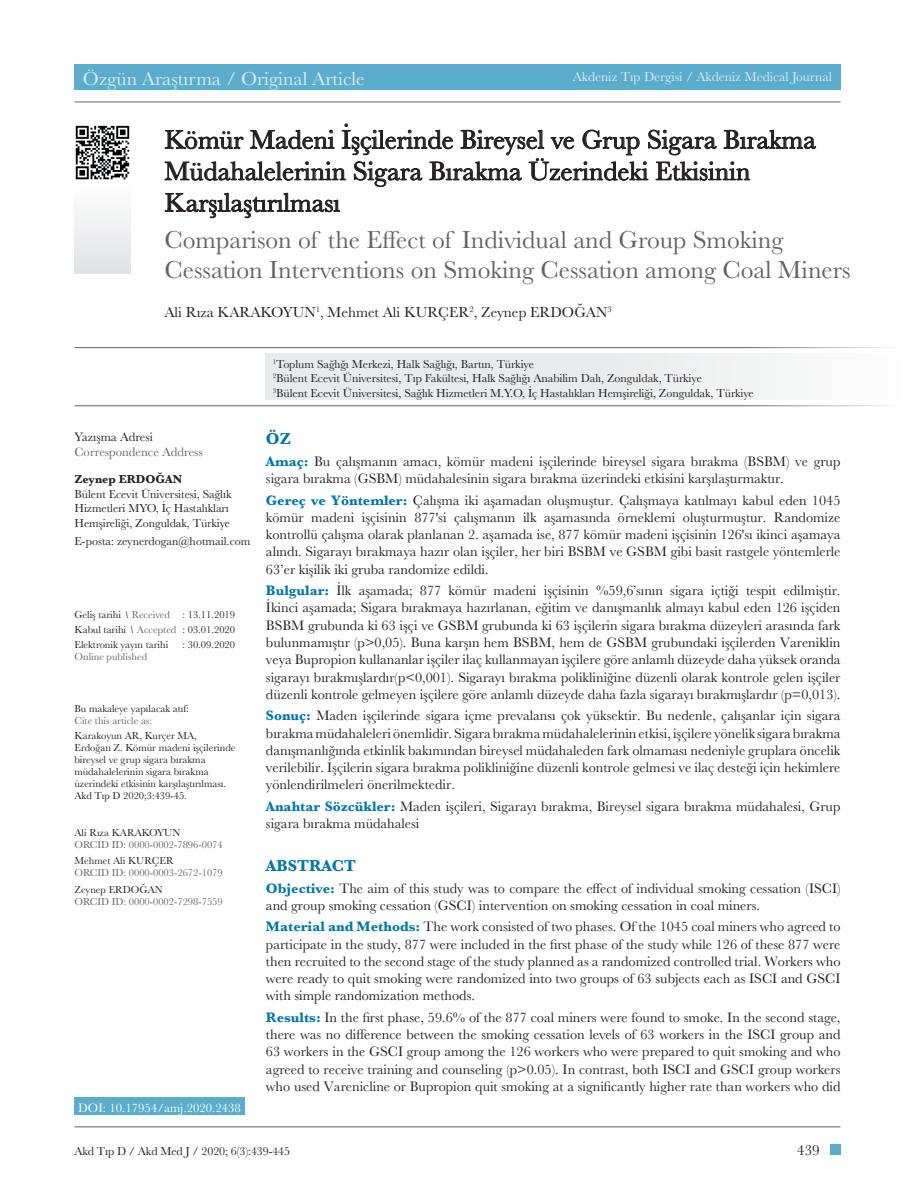
<style>
.page{position:relative;width:915px;height:1191px;background:#fff}
.page>*{position:absolute;margin:0;border:0;box-sizing:border-box;transform-origin:0 0}
.t1{font:27px/31.5px "Baskerville";color:#231f20}
.t2{font:25.5px/30px "Baskerville";color:#636366}
.t3{font:19.5px "Baskerville";color:#daebf4}
.t4{font:700 16.5px "Baskerville";color:#0076a3}
.t5{font:15px "Baskerville";color:#231f20}
.t6{font:14.25px/17.2px "Baskerville";color:#231f20;text-align:justify}
.t7{font:13.5px "Baskerville";color:#daebf4}
.t8{font:12.75px "Baskerville";color:#fff}
.t9{font:12.75px "Baskerville";color:#636366}
.t10{font:12.75px "Baskerville";color:#231f20}
.t11{font:12px/14.4px "Baskerville";letter-spacing:-.005em;color:#231f20}
.t12{font:700 12px "Baskerville";color:#231f20}
.t13{font:10.5px/12px "Baskerville";color:#231f20;text-align:justify}
.t14{font:10.5px "Baskerville";color:#636366}
.s1{font-style:italic}
.s2{color:#636366}
.s3{font-weight:700;color:#0076a3}
</style>
<div class="page">
<div style="left:830px;top:1144px;width:10px;height:10px;background:#5aadcd"></div>
<hr style="left:74px;top:102px;width:766px;height:1px;background:#636366">
<div style="left:74px;top:1097px;width:170px;height:17px;background:#5aadcd"></div>
<hr style="left:74px;top:1126px;width:766px;height:1px;background:#636366">
<div style="left:74px;top:64px;width:766px;height:25px;background:#5aadcd"></div>
<div style="left:74px;top:183px;width:57px;height:91px;background:linear-gradient(to bottom,#fffeff,#e1e1e3)"></div>
<img style="left:75px;top:125px;width:55px;height:55px">
<svg style="left:165px;top:124px;width:650px;height:63px"></svg>
<svg style="left:165px;top:193px;width:175px;height:25px"></svg>
<hr style="left:74px;top:405px;width:840px;height:1px;background:#636366">
<hr style="left:74px;top:347px;width:840px;height:1px;background:#636366">
<div style="left:266px;top:353px;width:648px;height:47px;background:linear-gradient(to right,#e4e5e6,#f9f9f9)"></div>
<h3 class="t3" style="left:83px;top:67px;width:283px">Özgün Araştırma / Original Article</h3>
<p class="t7" style="left:572px;top:68px;width:260px">Akdeniz Tıp Dergisi / Akdeniz Medical Journal</p>
<h1 class="t1" style="left:164px;top:124px;width:652px">Kömür Madeni İşçilerinde Bireysel ve Grup Sigara Bırakma<br>Müdahalelerinin Sigara Bırakma Üzerindeki Etkisinin<br>Karşılaştırılması</h1>
<h2 class="t2" style="left:164px;top:225px;width:687px">Comparison of the Effect of Individual and Group Smoking<br>Cessation Interventions on Smoking Cessation among Coal Miners</h2>
<p class="t5" style="left:164px;top:302px;width:448px">Ali Rıza KARAKOYUN<sup>1</sup>, Mehmet Ali KURÇER<sup>2</sup>, Zeynep ERDOĞAN<sup>3</sup></p>
<p class="t10" style="left:74px;top:429px;width:80px">Yazışma Adresi</p>
<p class="t9" style="left:74px;top:444px;width:130px">Correspondence Address</p>
<p class="t12" style="left:74px;top:471px;width:109px">Zeynep ERDOĞAN</p>
<p class="t11" style="left:74px;top:487px;width:158px">Bülent Ecevit Üniversitesi, Sağlık<br>Hizmetleri MYO, İç Hastalıkları<br>Hemşireliği, Zonguldak, Türkiye</p>
<p class="t11" style="left:74px;top:534px;width:177px">E-posta: zeynerdogan@hotmail.com</p>
<p class="t13" style="left:74px;top:607px;width:162px;line-height:15px">Geliş tarihi <span class="s1">\</span> <span class="s2">Received</span> : 13.11.2019<br>Kabul tarihi <span class="s1">\</span> <span class="s2">Accepted</span> : 03.01.2020<br>Elektronik yayın tarihi</p>
<p class="t13" style="left:182px;top:639px;width:54px">: 30.09.2020</p>
<p class="t14" style="left:74px;top:650px;width:74px">Online published</p>
<p class="t13" style="left:74px;top:703px;width:116px">Bu makaleye yapılacak atıf:</p>
<p class="t14" style="left:74px;top:714px;width:79px">Cite this article as:</p>
<p class="t13" style="left:74px;top:729px;width:162px;text-align:left">Karakoyun AR, Kurçer MA,<br>Erdoğan Z. Kömür madeni işçilerinde bireysel ve grup sigara bırakma müdahalelerinin sigara bırakma üzerindeki etkisinin karşılaştırılması.<br>Akd Tıp D 2020;3:439-45.</p>
<p class="t13" style="left:74px;top:827px;width:107px">Ali Rıza KARAKOYUN</p>
<p class="t14" style="left:74px;top:838px;width:150px">ORCID ID: 0000-0002-7896-0074</p>
<p class="t13" style="left:74px;top:855px;width:101px">Mehmet Ali KURÇER</p>
<p class="t14" style="left:74px;top:866px;width:150px">ORCID ID: 0000-0003-2672-1079</p>
<p class="t13" style="left:74px;top:883px;width:90px">Zeynep ERDOĞAN</p>
<p class="t14" style="left:74px;top:894px;width:150px">ORCID ID: 0000-0002-7298-7559</p>
<p class="t8" style="left:78px;top:1099px;width:164px">DOI: 10.17954/amj.2020.2438</p>
<p class="t11" style="left:273px;top:357px;width:482px"><sup>1</sup>Toplum Sağlığı Merkezi, Halk Sağlığı, Bartın, Türkiye<br><sup>2</sup>Bülent Ecevit Üniversitesi, Tıp Fakültesi, Halk Sağlığı Anabilim Dalı, Zonguldak, Türkiye<br><sup>3</sup>Bülent Ecevit Üniversitesi, Sağlık Hizmetleri M.Y.O, İç Hastalıkları Hemşireliği, Zonguldak, Türkiye</p>
<p class="t4" style="left:266px;top:427px;width:26px">ÖZ</p>
<p class="t6" style="left:266px;top:453px;width:576px"><span class="s3">Amaç:</span> Bu çalışmanın amacı, kömür madeni işçilerinde bireysel sigara bırakma (BSBM) ve grup sigara bırakma (GSBM) müdahalesinin sigara bırakma üzerindeki etkisini karşılaştırmaktır.</p>
<p class="t6" style="left:266px;top:491px;width:576px"><span class="s3">Gereç ve Yöntemler:</span> Çalışma iki aşamadan oluşmuştur. Çalışmaya katılmayı kabul eden 1045 kömür madeni işçisinin 877'si çalışmanın ilk aşamasında örneklemi oluşturmuştur. Randomize kontrollü çalışma olarak planlanan 2. aşamada ise, 877 kömür madeni işçisinin 126'sı ikinci aşamaya alındı. Sigarayı bırakmaya hazır olan işçiler, her biri BSBM ve GSBM gibi basit rastgele yöntemlerle 63’er kişilik iki gruba randomize edildi.</p>
<p class="t6" style="left:266px;top:582px;width:576px"><span class="s3">Bulgular:</span> İlk aşamada; 877 kömür madeni işçisinin %59,6ʼsının sigara içtiği tespit edilmiştir.<br>İkinci aşamada; Sigara bırakmaya hazırlanan, eğitim ve danışmanlık almayı kabul eden 126 işçiden BSBM grubunda ki 63 işçi ve GSBM grubunda ki 63 işçilerin sigara bırakma düzeyleri arasında fark bulunmamıştır (p&gt;0,05). Buna karşın hem BSBM, hem de GSBM grubundaki işçilerden Vareniklin veya Bupropion kullananlar işçiler ilaç kullanmayan işçilere göre anlamlı düzeyde daha yüksek oranda sigarayı bırakmışlardır(p&lt;0,001). Sigarayı bırakma polikliniğine düzenli olarak kontrole gelen işçiler düzenli kontrole gelmeyen işçilere göre anlamlı düzeyde daha fazla sigarayı bırakmışlardır (p=0,013).</p>
<p class="t6" style="left:266px;top:707px;width:576px"><span class="s3">Sonuç:</span> Maden işçilerinde sigara içme prevalansı çok yüksektir. Bu nedenle, çalışanlar için sigara bırakma müdahaleleri önemlidir. Sigara bırakma müdahalelerinin etkisi, işçilere yönelik sigara bırakma danışmanlığında etkinlik bakımından bireysel müdahaleden fark olmaması nedeniyle gruplara öncelik verilebilir. İşçilerin sigara bırakma polikliniğine düzenli kontrole gelmesi ve ilaç desteği için hekimlere yönlendirilmeleri önerilmektedir.</p>
<p class="t6" style="left:266px;top:798px;width:576px"><span class="s3">Anahtar Sözcükler:</span> Maden işçileri, Sigarayı bırakma, Bireysel sigara bırakma müdahalesi, Grup sigara bırakma müdahalesi</p>
<p class="t4" style="left:266px;top:854px;width:92px">ABSTRACT</p>
<p class="t6" style="left:266px;top:879px;width:576px"><span class="s3">Objective:</span> The aim of this study was to compare the effect of individual smoking cessation (ISCI) and group smoking cessation (GSCI) intervention on smoking cessation in coal miners.</p>
<p class="t6" style="left:266px;top:918px;width:576px"><span class="s3">Material and Methods:</span> The work consisted of two phases. Of the 1045 coal miners who agreed to participate in the study, 877 were included in the first phase of the study while 126 of these 877 were then recruited to the second stage of the study planned as a randomized controlled trial. Workers who were ready to quit smoking were randomized into two groups of 63 subjects each as ISCI and GSCI with simple randomization methods.</p>
<p class="t6" style="left:266px;top:1008px;width:576px"><span class="s3">Results:</span> In the first phase, 59.6% of the 877 coal miners were found to smoke. In the second stage, there was no difference between the smoking cessation levels of 63 workers in the ISCI group and 63 workers in the GSCI group among the 126 workers who were prepared to quit smoking and who agreed to receive training and counseling (p&gt;0.05). In contrast, both ISCI and GSCI group workers who used Varenicline or Bupropion quit smoking at a significantly higher rate than workers who did</p>
<p class="t11" style="left:74px;top:1144px;width:217px">Akd Tıp D / Akd Med J / 2020; 6(3):439-445</p>
<p class="t5" style="left:797px;top:1140px;width:24px">439</p>
</div>
